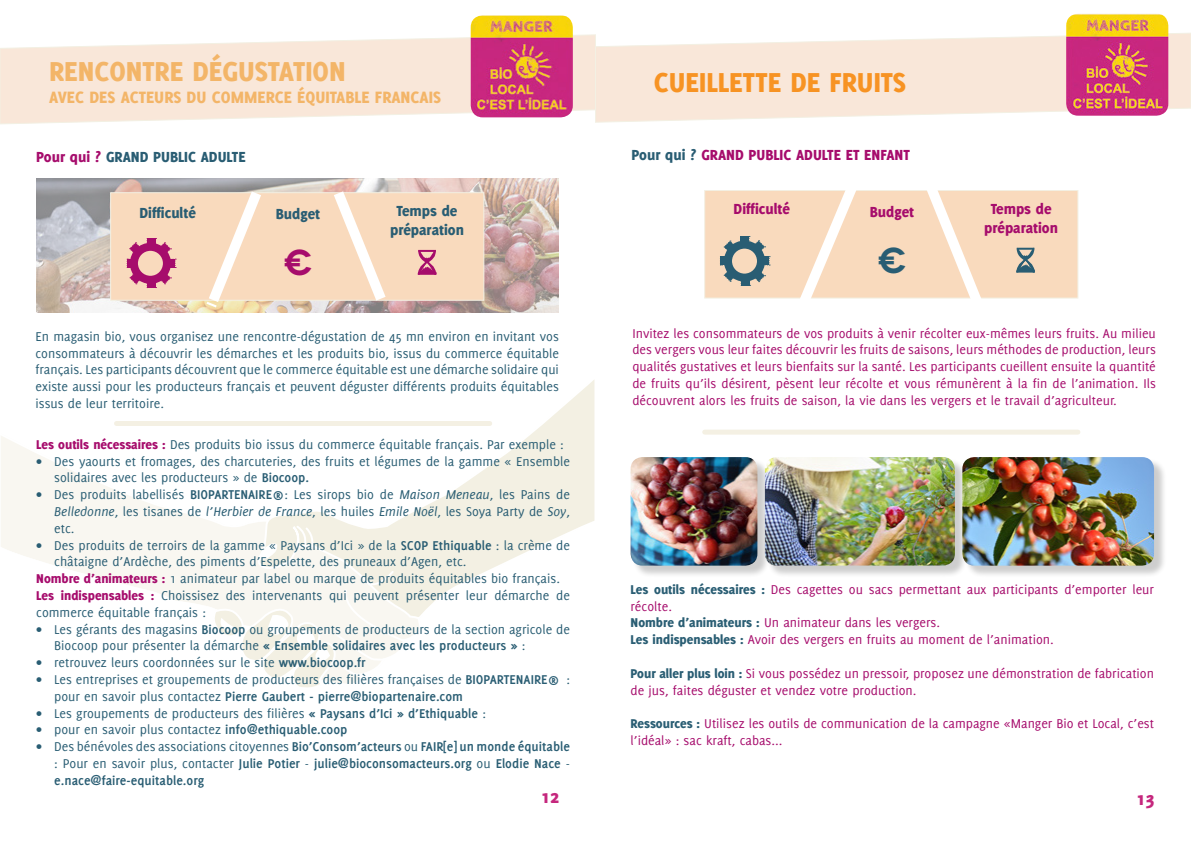
<style>
.page{position:relative;width:1191px;height:842px;background:#fff}
.page>*{position:absolute;margin:0;border:0;box-sizing:border-box;transform-origin:0 0}
.t1{font:600 36px "Novecentowide";color:#a60c6c}
.t2{font:600 36px "Novecentowide";color:#295d73}
.t3{font:800 30px "Delicious";color:#f3b568}
.t4{font:800 30px "Delicious";color:#f79323}
.t5{font:800 20px "Delicious";color:#c5277d}
.t6{font:800 18px "Delicious";color:#f3b568}
.t7{font:800 16px/19.2px "Delicious";color:#a60c6c;text-align:center}
.t8{font:800 16px/19.2px "Delicious";color:#295d73;text-align:center}
.t9{font:14px/16.8px "Delicious";color:#295d73}
.t10{font:14px/16.8px "Delicious";color:#a60c6c}
.t11{font:700 14px/16.8px "Delicious";color:#295d73;text-align:justify}
.s1{color:#a60c6c}
.s2{font-weight:800;color:#a60c6c}
.s3{font-weight:700}
.s4{font-style:italic}
.s5{font-weight:400}
.s6{color:#295d73}
.s7{font-weight:800;color:#295d73}
</style>
<div class="page">
<img style="left:36px;top:179px;width:523px;height:133px">
<div style="left:110px;top:192px;width:374px;height:109px;background:#f9dabd;border:1px solid #f3f0e3"></div>
<svg style="left:325px;top:180px;width:69px;height:132px"></svg>
<svg style="left:127px;top:238px;width:49px;height:50px"></svg>
<div style="left:116px;top:421px;width:374px;height:5px;background:#f4f0e3"></div>
<svg style="left:0;top:34px;width:594px;height:91px"></svg>
<img style="left:471px;top:15px;width:102px;height:102px">
<svg style="left:417px;top:249px;width:20px;height:26px"></svg>
<svg style="left:1px;top:436px;width:256px;height:170px"></svg>
<svg style="left:257px;top:380px;width:338px;height:228px"></svg>
<svg style="left:259px;top:540px;width:20px;height:20px"></svg>
<svg style="left:295px;top:523px;width:20px;height:25px"></svg>
<svg style="left:209px;top:568px;width:218px;height:120px"></svg>
<svg style="left:198px;top:180px;width:71px;height:133px"></svg>
<div style="left:704px;top:190px;width:374px;height:109px;background:#f9dabd;border:1px solid #f3f0e3"></div>
<svg style="left:790px;top:190px;width:76px;height:109px"></svg>
<svg style="left:917px;top:190px;width:73px;height:109px"></svg>
<svg style="left:594px;top:32px;width:597px;height:91px"></svg>
<img style="left:1066px;top:14px;width:102px;height:102px">
<svg style="left:720px;top:236px;width:50px;height:50px"></svg>
<div style="left:704px;top:430px;width:374px;height:5px;background:#f4f0e3"></div>
<svg style="left:1016px;top:247px;width:19px;height:26px"></svg>
<div style="left:632px;top:459px;width:138px;height:119px;background:#000;opacity:.2"></div>
<img style="left:630px;top:457px;width:127px;height:109px">
<div style="left:766px;top:459px;width:201px;height:119px;background:#000;opacity:.2"></div>
<img style="left:765px;top:457px;width:190px;height:108px">
<div style="left:964px;top:459px;width:202px;height:119px;background:#000;opacity:.2"></div>
<img style="left:962px;top:457px;width:192px;height:109px">
<h2 class="t3" style="left:49px;top:54px;width:188px">rENCONTRE Dégustation</h2>
<p class="t6" style="left:49px;top:86px;width:10px">avec</p>
<p class="t6" style="left:89px;top:86px;width:10px">des</p>
<p class="t6" style="left:121px;top:86px;width:10px">acteurs</p>
<p class="t6" style="left:187px;top:86px;width:37px">du commerce</p>
<p class="t6" style="left:297px;top:86px;width:18px">équitable</p>
<p class="t6" style="left:375px;top:86px;width:10px">francais</p>
<p class="t8" style="left:36px;top:147px;width:211px"><span class="s1">Pour qui ?</span> GRAND PUBLIC ADULTE</p>
<p class="t8" style="left:139px;top:203px;width:58px">Difficulté</p>
<p class="t8" style="left:276px;top:204px;width:46px">Budget</p>
<h1 class="t1" style="left:283px;top:240px;width:30px">€</h1>
<p class="t8" style="left:390px;top:201px;width:75px">Temps de préparation</p>
<p class="t9" style="left:35px;top:328px;width:525px;text-align:justify">En magasin bio, vous organisez une rencontre-dégustation de 45 mn environ en invitant vos consommateurs à découvrir les démarches et les produits bio, issus du commerce équitable français. Les participants découvrent que le commerce équitable est une démarche solidaire qui existe aussi pour les producteurs français et peuvent déguster différents produits équitables issus de leur territoire.</p>
<p class="t9" style="left:36px;top:436px;width:529px"><span class="s2">Les outils nécessaires :</span> Des produits bio issus du commerce équitable français. Par exemple :</p>
<p class="t9" style="left:54px;top:452px;width:517px;text-indent:-18px">• Des yaourts et fromages, des charcuteries, des fruits et légumes de la gamme « Ensemble solidaires avec les producteurs » de <span class="s3">Biocoop.</span></p>
<p class="t9" style="left:54px;top:486px;width:517px;text-align:justify;text-indent:-18px">• Des produits labellisés <span class="s3">BIOPARTENAIRE®</span>: Les sirops bio de <span class="s4">Maison Meneau</span>, les Pains de <span class="s4">Belledonne</span>, les tisanes de <span class="s4">l’Herbier de France</span>, les huiles <span class="s4">Emile Noël</span>, les Soya Party de <span class="s4">Soy</span>, etc.</p>
<p class="t9" style="left:36px;top:536px;width:535px">• Des produits de terroirs de la gamme « Paysans d’Ici » de la <span class="s3">SCOP Ethiquable</span> : la crème de</p>
<p class="t9" style="left:54px;top:553px;width:414px">châtaigne d’Ardèche, des piments d’Espelette, des pruneaux d’Agen, etc.</p>
<p class="t9" style="left:36px;top:570px;width:525px"><span class="s2">Nombre d’animateurs :</span> 1 animateur par label ou marque de produits équitables bio français.</p>
<p class="t9" style="left:36px;top:587px;width:535px"><span class="s2">Les indispensables :</span> Choissisez des intervenants qui peuvent présenter leur démarche de</p>
<p class="t9" style="left:36px;top:604px;width:171px">commerce équitable français :</p>
<p class="t9" style="left:54px;top:620px;width:517px;text-indent:-18px">• Les gérants des magasins <span class="s3">Biocoop</span> ou groupements de producteurs de la section agricole de<br>Biocoop pour présenter la démarche <span class="s3">« Ensemble solidaires avec les producteurs »</span> :</p>
<p class="t9" style="left:36px;top:654px;width:331px">• retrouvez leurs coordonnées sur le site <span class="s3">www.biocoop.fr</span></p>
<p class="t9" style="left:54px;top:671px;width:517px;text-indent:-18px">• Les entreprises et groupements de producteurs des filières françaises de <span class="s3">BIOPARTENAIRE®</span> : pour en savoir plus contactez <span class="s3">Pierre Gaubert - pierre@biopartenaire.com</span></p>
<p class="t9" style="left:36px;top:704px;width:451px">• Les groupements de producteurs des filières <span class="s3">« Paysans d’Ici » d’Ethiquable</span> :</p>
<p class="t9" style="left:36px;top:721px;width:313px">• pour en savoir plus contactez <span class="s3">info@ethiquable.coop</span></p>
<p class="t11" style="left:54px;top:738px;width:517px;text-indent:-18px"><span class="s5">• Des bénévoles des associations citoyennes</span> Bio’Consom’acteurs <span class="s5">ou</span> FAIR[e] un monde équitable <span class="s5">: Pour en savoir plus, contacter</span> Julie Potier <span class="s5">-</span> julie@bioconsomacteurs.org <span class="s5">ou</span> Elodie Nace <span class="s5">- </span>e.nace@faire-equitable.org</p>
<h2 class="t4" style="left:654px;top:65px;width:253px">CUEILLETTE DE FRUITS</h2>
<p class="t7" style="left:631px;top:145px;width:280px"><span class="s6">Pour qui ?</span> GRAND PUBLIC ADULTE ET ENFANT</p>
<p class="t7" style="left:733px;top:199px;width:58px">Difficulté</p>
<p class="t7" style="left:870px;top:202px;width:46px">Budget</p>
<h1 class="t2" style="left:877px;top:238px;width:30px">€</h1>
<p class="t7" style="left:984px;top:199px;width:75px">Temps de préparation</p>
<p class="t10" style="left:632px;top:324px;width:525px;text-align:justify">Invitez les consommateurs de vos produits à venir récolter eux-mêmes leurs fruits. Au milieu des vergers vous leur faites découvrir les fruits de saisons, leurs méthodes de production, leurs qualités gustatives et leurs bienfaits sur la santé. Les participants cueillent ensuite la quantité de fruits qu’ils désirent, pèsent leur récolte et vous rémunèrent à la fin de l’animation. Ils découvrent alors les fruits de saison, la vie dans les vergers et le travail d’agriculteur.</p>
<p class="t10" style="left:630px;top:581px;width:525px"><span class="s7">Les outils nécessaires :</span> Des cagettes ou sacs permettant aux participants d’emporter leur récolte.<br><span class="s7">Nombre d’animateurs :</span> Un animateur dans les vergers.<br><span class="s7">Les indispensables :</span> Avoir des vergers en fruits au moment de l’animation.</p>
<p class="t10" style="left:630px;top:665px;width:525px"><span class="s7">Pour aller plus loin :</span> Si vous possédez un pressoir, proposez une démonstration de fabrication de jus, faites déguster et vendez votre production.</p>
<p class="t10" style="left:630px;top:715px;width:525px"><span class="s7">Ressources :</span> Utilisez les outils de communication de la campagne «Manger Bio et Local, c’est l’idéal» : sac kraft, cabas...</p>
<h3 class="t5" style="left:541px;top:785px;width:19px">12</h3>
<h3 class="t5" style="left:1136px;top:786px;width:19px">13</h3>
</div>
